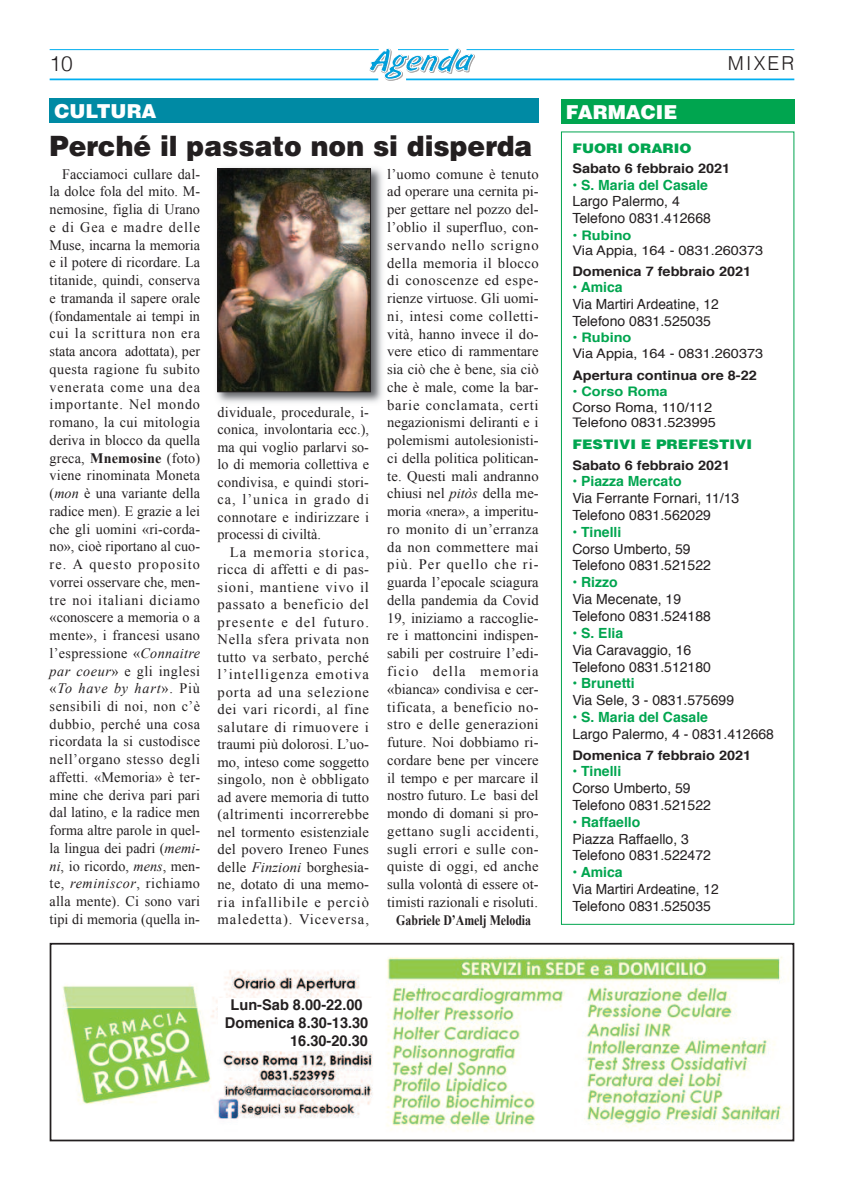
<style>
.page{position:relative;width:844px;height:1191px;background:#fff}
.page>*{position:absolute;margin:0;border:0;box-sizing:border-box;transform-origin:0 0}
.t1{font:900 28px "Helvetica";color:#231f20;scale:.95 1}
.t2{font:300 21px "Helvetica";color:#231f20}
.t3{font:900 19.25px "Helvetica";color:#fff}
.t4{font:300 19.25px "Helvetica";letter-spacing:.11em;color:#231f20}
.t5{font:700 14.88px "Helvetica";color:#231f20}
.t6{font:14.35px/17.7px "Times New Roman";letter-spacing:.015em;color:#231f20;text-align:justify}
.t7{font:700 14.35px "Times New Roman";color:#231f20;scale:.82 1}
.t8{font:14px/16.8px "Helvetica";color:#231f20}
.t9{font:700 14px "Helvetica";color:#00a54f}
.t10{font:700 13.12px "Helvetica";color:#231f20;scale:1.1 1}
.t11{font:13.12px/15.9px "Helvetica";color:#231f20;scale:1.1 1}
.t12{font:900 13.12px "Helvetica";color:#00a54f;scale:1.1 1}
.t13{font:700 13.12px "Helvetica";color:#00a54f;scale:1.1 1}
.s1{font-weight:700}
.s2{font-style:italic}
</style>
<div class="page">
<div style="left:561px;top:99px;width:233px;height:25px;background:#00a54f"></div>
<svg style="left:369px;top:48px;width:106px;height:33px"></svg>
<hr style="left:398px;top:49px;width:50px;height:1px;background:#00aeef">
<hr style="left:50px;top:49px;width:328px;height:1px;background:#00aeef">
<hr style="left:466px;top:49px;width:328px;height:1px;background:#00aeef">
<hr style="left:50px;top:78px;width:328px;height:2px;background:#00aeef">
<hr style="left:406px;top:78px;width:388px;height:2px;background:#00aeef">
<div style="left:561px;top:131px;width:233px;height:793px;border:1px solid #00a54f"></div>
<img style="left:62px;top:956px;width:728px;height:176px">
<div style="left:50px;top:943px;width:744px;height:198px;border:2px solid #231f20"></div>
<div style="left:218px;top:998px;width:157px;height:52px;background:#fff"></div>
<img style="left:216px;top:167px;width:167px;height:236px">
<img style="left:219px;top:171px;width:149px;height:219px">
<div style="left:217px;top:169px;width:153px;height:223px;border:1px solid #231f20"></div>
<div style="left:50px;top:98px;width:488px;height:25px;background:#008aa4"></div>
<h2 class="t2" style="left:50px;top:55px;width:25px">10</h2>
<h3 class="t4" style="left:727px;top:56px;width:68px">MIXER</h3>
<h3 class="t3" style="left:55px;top:104px;width:103px">CULTURA</h3>
<h1 class="t1" style="left:50px;top:129px;width:509px">Perché il passato non si disperda</h1>
<p class="t6" style="left:50px;top:165px;width:152px;text-indent:12px">Facciamoci cullare dal&shy;la dolce fola del mito. M&shy;nemosine, figlia di Urano e di Gea e madre delle Muse, incarna la memoria e il potere di ricordare. La titanide, quindi, conserva e tramanda il sapere orale (fondamentale ai tempi in cui la scrittura non era stata ancora adottata), per questa ragione fu subito venerata come una dea importante. Nel mondo romano, la cui mitologia deriva in blocco da quella greca, <span class="s1">Mnemosine</span> (foto) viene rinominata Moneta (<span class="s2">mon</span> è una variante della radice men). E grazie a lei che gli uomini «ri-corda&shy;no», cioè riportano al cuo&shy;re. A questo proposito vorrei osservare che, men&shy;tre noi italiani diciamo «conoscere a memoria o a mente», i francesi usano l’espressione «<span class="s2">Connaitre par coeur</span>» e gli inglesi «<span class="s2">To have by hart</span>». Più sensibili di noi, non c’è dubbio, perché una cosa ricordata la si custodisce nell’organo stesso degli affetti. «Memoria» è ter&shy;mine che deriva pari pari dal latino, e la radice men forma altre parole in quel&shy;la lingua dei padri (<span class="s2">memi&shy;ni</span>, io ricordo, <span class="s2">mens</span>, men&shy;te, <span class="s2">reminiscor</span>, richiamo alla mente). Ci sono vari tipi di memoria (quella in-</p>
<p class="t6" style="left:387px;top:165px;width:153px">l’uomo comune è tenuto ad operare una cernita pi&shy;per gettare nel pozzo del&shy;l’oblio il superfluo, con&shy;servando nello scrigno della memoria il blocco di conoscenze ed espe&shy;rienze virtuose. Gli uomi&shy;ni, intesi come colletti&shy;vità, hanno invece il do&shy;vere etico di rammentare sia ciò che è bene, sia ciò che è male, come la bar&shy;barie conclamata, certi negazionismi deliranti e i polemismi autolesionisti&shy;ci della politica politican&shy;te. Questi mali andranno chiusi nel <span class="s2">pitòs</span> della me&shy;moria «nera», a imperitu&shy;ro monito di un’erranza da non commettere mai più. Per quello che ri&shy;guarda l’epocale sciagura della pandemia da Covid 19, iniziamo a raccoglie&shy;re i mattoncini indispen&shy;sabili per costruire l’edi&shy;ficio della memoria «bianca» condivisa e cer&shy;tificata, a beneficio no&shy;stro e delle generazioni future. Noi dobbiamo ri&shy;cordare bene per vincere il tempo e per marcare il nostro futuro. Le basi del mondo di domani si pro&shy;gettano sugli accidenti, sugli errori e sulle con&shy;quiste di oggi, ed anche sulla volontà di essere ot&shy;timisti razionali e risoluti.</p>
<p class="t7" style="left:396px;top:911px;width:166px">Gabriele D’Amelj Melodia</p>
<p class="t6" style="left:217px;top:403px;width:153px">dividuale, procedurale, i&shy;conica, involontaria ecc.), ma qui voglio parlarvi so&shy;lo di memoria collettiva e condivisa, e quindi stori&shy;ca, l’unica in grado di connotare e indirizzare i processi di civiltà.</p>
<p class="t6" style="left:217px;top:543px;width:153px;text-indent:12px">La memoria storica, ricca di affetti e di pas&shy;sioni, mantiene vivo il passato a beneficio del presente e del futuro.<br>Nella sfera privata non tutto va serbato, perché l’intelligenza emotiva porta ad una selezione dei vari ricordi, al fine salutare di rimuovere i traumi più dolorosi. L’uo&shy;mo, inteso come soggetto singolo, non è obbligato ad avere memoria di tutto (altrimenti incorrerebbe nel tormento esistenziale del povero Ireneo Funes delle <span class="s2">Finzioni</span> borghesia&shy;ne, dotato di una memo&shy;ria infallibile e perciò maledetta). Viceversa,</p>
<p class="t5" style="left:230px;top:998px;width:134px">Lun-Sab 8.00-22.00</p>
<p class="t5" style="left:225px;top:1016px;width:145px">Domenica 8.30-13.30</p>
<p class="t5" style="left:290px;top:1034px;width:79px">16.30-20.30</p>
<h3 class="t3" style="left:566px;top:105px;width:113px">FARMACIE</h3>
<p class="t12" style="left:572px;top:143px;width:110px">FUORI ORARIO</p>
<p class="t10" style="left:572px;top:163px;width:145px">Sabato 6 febbraio 2021</p>
<p class="t9" style="left:572px;top:179px;width:137px">• S. Maria del Casale</p>
<p class="t8" style="left:572px;top:194px;width:140px">Largo Palermo, 4<br>Telefono 0831.412668</p>
<p class="t13" style="left:572px;top:229px;width:55px">• Rubino</p>
<p class="t11" style="left:572px;top:244px;width:175px">Via Appia, 164 - 0831.260373</p>
<p class="t10" style="left:572px;top:265px;width:164px">Domenica 7 febbraio 2021</p>
<p class="t9" style="left:572px;top:281px;width:52px">• Amica</p>
<p class="t8" style="left:572px;top:297px;width:148px">Via Martiri Ardeatine, 12<br>Telefono 0831.525035</p>
<p class="t13" style="left:572px;top:332px;width:55px">• Rubino</p>
<p class="t11" style="left:572px;top:346px;width:175px">Via Appia, 164 - 0831.260373</p>
<p class="t10" style="left:572px;top:370px;width:169px">Apertura continua ore 8-22</p>
<p class="t13" style="left:572px;top:385px;width:88px">• Corso Roma</p>
<p class="t11" style="left:572px;top:400px;width:132px">Corso Roma, 110/112<br>Telefono 0831.523995</p>
<p class="t12" style="left:572px;top:440px;width:165px">FESTIVI E PREFESTIVI</p>
<p class="t10" style="left:572px;top:459px;width:145px">Sabato 6 febbraio 2021</p>
<p class="t9" style="left:572px;top:475px;width:111px">• Piazza Mercato</p>
<p class="t8" style="left:572px;top:491px;width:168px">Via Ferrante Fornari, 11/13<br>Telefono 0831.562029</p>
<p class="t9" style="left:572px;top:526px;width:50px">• Tinelli</p>
<p class="t8" style="left:572px;top:541px;width:140px">Corso Umberto, 59<br>Telefono 0831.521522</p>
<p class="t9" style="left:572px;top:576px;width:47px">• Rizzo</p>
<p class="t8" style="left:572px;top:592px;width:140px">Via Mecenate, 19<br>Telefono 0831.524188</p>
<p class="t9" style="left:572px;top:627px;width:52px">• S. Elia</p>
<p class="t8" style="left:572px;top:642px;width:140px">Via Caravaggio, 16<br>Telefono 0831.512180</p>
<p class="t9" style="left:572px;top:677px;width:64px">• Brunetti</p>
<p class="t8" style="left:572px;top:693px;width:163px">Via Sele, 3 - 0831.575699</p>
<p class="t9" style="left:572px;top:711px;width:137px">• S. Maria del Casale</p>
<p class="t8" style="left:572px;top:727px;width:203px">Largo Palermo, 4 - 0831.412668</p>
<p class="t10" style="left:572px;top:749px;width:164px">Domenica 7 febbraio 2021</p>
<p class="t9" style="left:572px;top:765px;width:50px">• Tinelli</p>
<p class="t8" style="left:572px;top:780px;width:140px">Corso Umberto, 59<br>Telefono 0831.521522</p>
<p class="t9" style="left:572px;top:816px;width:69px">• Raffaello</p>
<p class="t8" style="left:572px;top:831px;width:140px">Piazza Raffaello, 3<br>Telefono 0831.522472</p>
<p class="t9" style="left:572px;top:866px;width:52px">• Amica</p>
<p class="t8" style="left:572px;top:882px;width:148px">Via Martiri Ardeatine, 12<br>Telefono 0831.525035</p>
</div>
